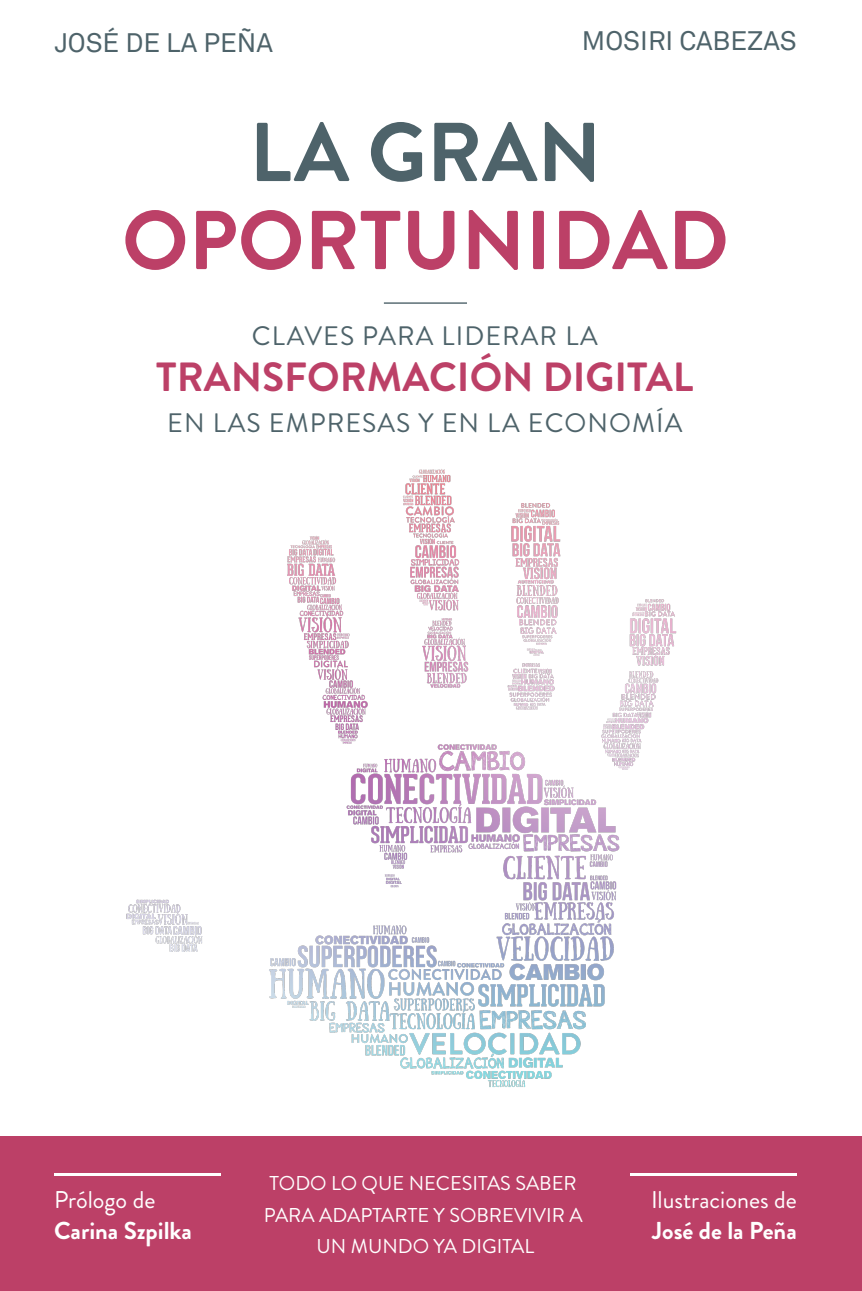
<style>
.page{position:relative;width:862px;height:1291px;background:#fff}
.page>*{position:absolute;margin:0;border:0;box-sizing:border-box;transform-origin:0 0}
.t1{font:700 83.2px "Brandon Grotesque";color:#bc4067}
.t2{font:700 83.2px "Brandon Grotesque";color:#4e636a}
.t3{font:700 40.6px "Brandon Grotesque";color:#bc4067}
.t4{font:26.6px "Brandon Grotesque";letter-spacing:.04em;color:#4e636a}
.t5{font:26.6px "Akkurat";color:#4e636a}
.t6{font:700 24.4px "Brandon Grotesque";color:#fff}
.t7{font:24.2px "Brandon Grotesque";color:#fff}
.t8{font:20px/31.6px "Brandon Grotesque";color:#fff;text-align:center}
</style>
<div class="page">
<div style="left:0;top:1135px;width:862px;height:155px;background:#bc4067"></div>
<hr style="left:384px;top:302px;width:83px;height:2px;background:#4e636a">
<hr style="left:54px;top:1172px;width:167px;height:3px;background:#fff">
<hr style="left:630px;top:1172px;width:167px;height:3px;background:#fff">
<img style="left:95px;top:469px;width:617px;height:707px">
<h3 class="t5" style="left:55px;top:27px;width:220px">JOSÉ DE LA PEÑA</h3>
<h3 class="t5" style="left:582px;top:25px;width:216px">MOSIRI CABEZAS</h3>
<h1 class="t2" style="left:249px;top:94px;width:354px">LA GRAN</h1>
<h1 class="t1" style="left:122px;top:182px;width:608px">OPORTUNIDAD</h1>
<h3 class="t4" style="left:252px;top:317px;width:348px">CLAVES PARA LIDERAR LA</h3>
<h2 class="t3" style="left:156px;top:348px;width:539px">TRANSFORMACIÓN DIGITAL</h2>
<h3 class="t4" style="left:167px;top:404px;width:517px">EN LAS EMPRESAS Y EN LA ECONOMÍA</h3>
<p class="t7" style="left:54px;top:1182px;width:103px">Prólogo de</p>
<p class="t6" style="left:54px;top:1213px;width:139px">Carina Szpilka</p>
<p class="t8" style="left:264px;top:1167px;width:321px">TODO LO QUE NECESITAS SABER<br>PARA ADAPTARTE Y SOBREVIVIR A<br>UN MUNDO YA DIGITAL</p>
<p class="t7" style="left:651px;top:1182px;width:147px">Ilustraciones de</p>
<p class="t6" style="left:652px;top:1213px;width:146px">José de la Peña</p>
</div>
